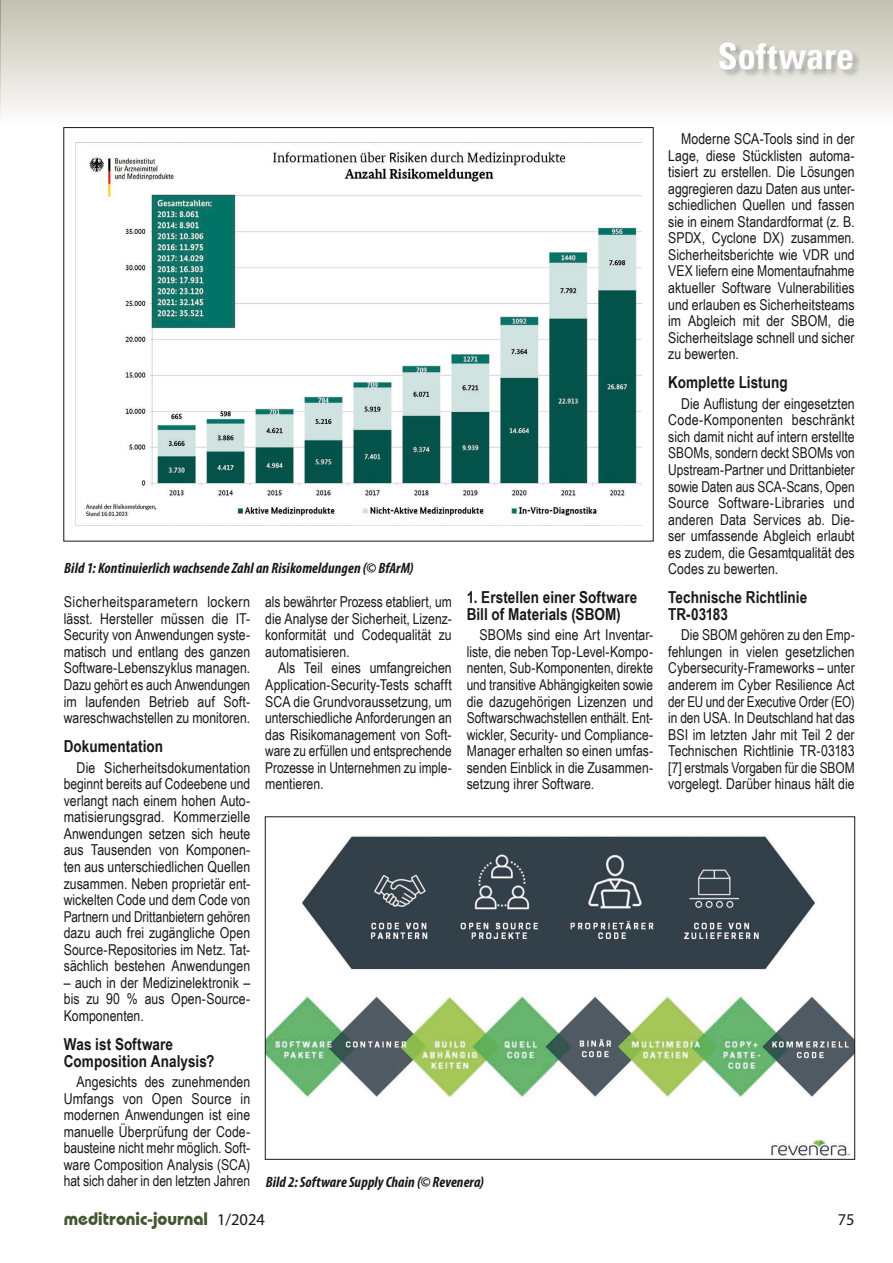
<style>
.page{position:relative;width:893px;height:1263px;background:#fff}
.page>*{position:absolute;margin:0;border:0;box-sizing:border-box;transform-origin:0 0}
.t1{font:700 condensed 36px "Univers";letter-spacing:.005em;color:#fff}
.t2{font:700 18px "Bauhaus IT Cby BT";color:#46562d}
.t3{font:700 16.5px/16.5px "Arial Narrow";letter-spacing:.005em;color:#1a171c}
.t4{font:16.5px "Myriad Pro";color:#1a171c}
.t5{font:15px/16.5px "Arial Narrow";color:#1a171c;text-align:justify}
.t6{font:italic 700 condensed 15px "Myriad Pro";letter-spacing:.005em;color:#1a171c}
.s1{font-family:"Myriad Pro";font-weight:400;font-size:16.5px;color:#1a171c}
</style>
<div class="page">
<div style="left:0;top:0;width:893px;height:128px;background:linear-gradient(to bottom,#c3c0af,#fefefe)"></div>
<svg style="left:0;top:0;width:1px;height:128px"></svg>
<img style="left:76px;top:150px;width:565px;height:376px">
<img style="left:267px;top:836px;width:586px;height:321px">
<div style="left:719px;top:43px;width:142px;height:35px;background:#1a171c;opacity:.25"></div>
<h1 class="t1" style="left:718px;top:34px;width:138px">Software</h1>
<p class="t6" style="left:64px;top:558px;width:351px">Bild 1: Kontinuierlich wachsende Zahl an Risikomeldungen (© BfArM)</p>
<p class="t5" style="left:64px;top:593px;width:188px">Sicherheitsparametern lockern lässt. Hersteller müssen die IT-Security von Anwendungen syste&shy;matisch und entlang des ganzen Software-Lebenszyklus managen.<br>Dazu gehört es auch Anwendungen im laufenden Betrieb auf Soft&shy;wareschwachstellen zu monitoren.</p>
<p class="t3" style="left:64px;top:737px;width:101px">Dokumentation</p>
<p class="t5" style="left:64px;top:759px;width:188px;text-indent:13px">Die Sicherheitsdokumentation beginnt bereits auf Codeebene und verlangt nach einem hohen Auto&shy;matisierungsgrad. Kommerzielle Anwendungen setzen sich heute aus Tausenden von Komponen&shy;ten aus unterschiedlichen Quellen zusammen. Neben proprietär ent&shy;wickelten Code und dem Code von Partnern und Drittanbietern gehören dazu auch frei zugängliche Open Source-Repositories im Netz. Tat&shy;sächlich bestehen Anwendungen</p>
<p class="t5" style="left:64px;top:974px;width:188px">– auch in der Medizinelektronik – bis zu 90 % aus Open-Source-Komponenten.</p>
<p class="t3" style="left:64px;top:1035px;width:152px">Was ist Software<br>Composition Analysis?</p>
<p class="t5" style="left:64px;top:1073px;width:188px;text-indent:13px">Angesichts des zunehmenden Umfangs von Open Source in modernen Anwendungen ist eine manuelle Überprüfung der Code&shy;bausteine nicht mehr möglich. Soft&shy;ware Composition Analysis (SCA) hat sich daher in den letzten Jahren</p>
<p class="t5" style="left:265px;top:593px;width:188px">als bewährter Prozess etabliert, um die Analyse der Sicherheit, Lizenz&shy;konformität und Codequalität zu automatisieren.</p>
<p class="t5" style="left:265px;top:659px;width:188px;text-indent:13px">Als Teil eines umfangreichen Application-Security-Tests schafft SCA die Grundvoraussetzung, um unterschiedliche Anforderungen an das Risikomanagement von Soft&shy;ware zu erfüllen und entsprechende Prozesse in Unternehmen zu imple&shy;mentieren.</p>
<p class="t3" style="left:467px;top:588px;width:172px">1. Erstellen einer Software<br>Bill of Materials (SBOM)</p>
<p class="t5" style="left:467px;top:626px;width:188px;text-align:left;text-indent:13px">SBOMs sind eine Art Inventar-- liste, die neben Top-Level-Kompo&shy;nenten, Sub-Komponenten, direkte und transitive Abhängigkeiten sowie die dazugehörigen Lizenzen und Softwarschwachstellen enthält. Ent&shy;wickler, Security- und Compliance-Manager erhalten so einen umfas&shy;senden Einblick in die Zusammen&shy;setzung ihrer Software.</p>
<p class="t6" style="left:266px;top:1173px;width:220px">Bild 2: Software Supply Chain (© Revenera)</p>
<p class="t5" style="left:668px;top:130px;width:188px;text-indent:13px">Moderne SCA-Tools sind in der Lage, diese Stücklisten automa&shy;tisiert zu erstellen. Die Lösungen aggregieren dazu Daten aus unter&shy;schiedlichen Quellen und fassen sie in einem Standardformat (z. B.<br>SPDX, Cyclone DX) zusammen.<br>Sicherheitsberichte wie VDR und VEX liefern eine Momentaufnahme aktueller Software Vulnerabilities und erlauben es Sicherheitsteams im Abgleich mit der SBOM, die Sicherheitslage schnell und sicher zu bewerten.</p>
<p class="t3" style="left:668px;top:374px;width:121px">Komplette Listung</p>
<p class="t5" style="left:668px;top:395px;width:188px;text-indent:13px">Die Auflistung der eingesetzten Code-Komponenten beschränkt sich damit nicht auf intern erstellte SBOMs, sondern deckt SBOMs von Upstream-Partner und Drittanbieter sowie Daten aus SCA-Scans, Open Source Software-Libraries und anderen Data Services ab. Die&shy;ser umfassende Abgleich erlaubt es zudem, die Gesamtqualität des Codes zu bewerten.</p>
<p class="t3" style="left:668px;top:589px;width:141px">Technische Richtlinie<br>TR-03183</p>
<p class="t5" style="left:668px;top:626px;width:188px;text-indent:13px">Die SBOM gehören zu den Emp&shy;fehlungen in vielen gesetzlichen Cybersecurity-Frameworks – unter anderem im Cyber Resilience Act der EU und der Executive Order (EO) in den USA. In Deutschland hat das BSI im letzten Jahr mit Teil 2 der Technischen Richtlinie TR-03183 [7] erstmals Vorgaben für die SBOM vorgelegt. Darüber hinaus hält die</p>
<p class="t2" style="left:64px;top:1207px;width:203px">meditronic-journal <span class="s1">1/2024</span></p>
<p class="t4" style="left:838px;top:1209px;width:18px">75</p>
</div>
